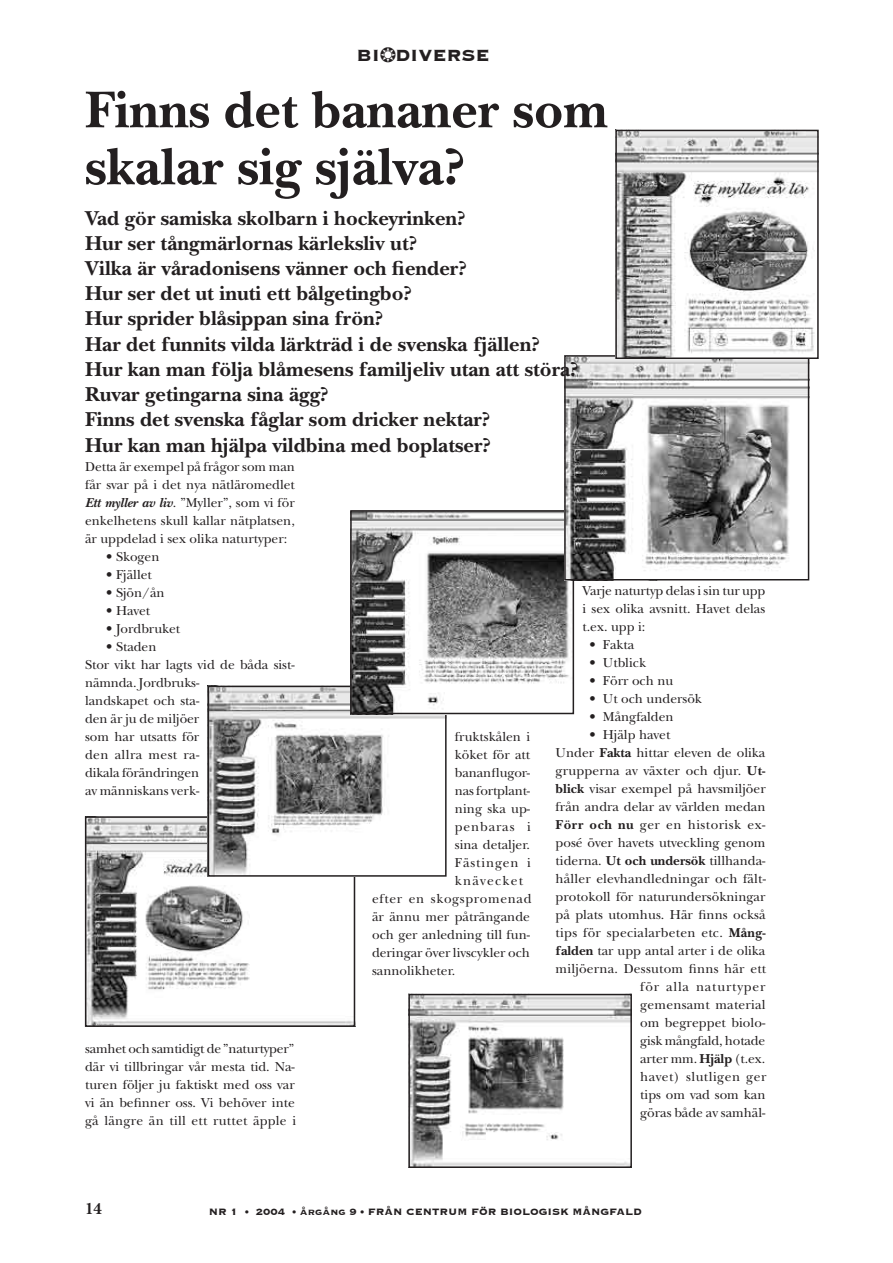
<style>
.page{position:relative;width:893px;height:1263px;background:#fff}
.page>*{position:absolute;margin:0;border:0;box-sizing:border-box;transform-origin:0 0}
.t1{font:700 54px/57px "New Baskerville";color:#231f20}
.t2{font:700 21px/25.2px "New Baskerville";color:#231f20}
.t3{font:700 21px "Copperplate";color:#231f20}
.t4{font:700 16.5px "New Baskerville";color:#231f20}
.t5{font:13.5px/18px "New Baskerville";color:#231f20;text-align:justify}
.t6{font:13.5px "New Baskerville";letter-spacing:.02em;color:#231f20}
.t7{font:13.5px "New Baskerville";letter-spacing:.035em;color:#231f20}
.t8{font:13.5px "New Baskerville";letter-spacing:.05em;color:#231f20}
.t9{font:13.5px "New Baskerville";letter-spacing:.065em;color:#231f20}
.t10{font:13.5px "New Baskerville";letter-spacing:.06em;color:#231f20}
.t11{font:13.5px "New Baskerville";letter-spacing:.09em;color:#231f20}
.t12{font:700 12px "Copperplate";color:#231f20}
.s1{color:#fff}
.s2{font-weight:700;font-style:italic}
.s3{font-weight:700}
</style>
<div class="page">
<img style="left:88px;top:819px;width:264px;height:205px">
<div style="left:85px;top:816px;width:270px;height:211px;border:2px solid #231f20"></div>
<img style="left:211px;top:689px;width:233px;height:185px">
<div style="left:208px;top:686px;width:239px;height:191px;border:2px solid #231f20"></div>
<img style="left:353px;top:513px;width:218px;height:198px">
<div style="left:350px;top:510px;width:224px;height:204px;border:2px solid #231f20"></div>
<img style="left:567px;top:358px;width:239px;height:219px">
<div style="left:564px;top:355px;width:245px;height:225px;border:2px solid #231f20"></div>
<img style="left:618px;top:133px;width:198px;height:223px">
<div style="left:615px;top:130px;width:204px;height:229px;border:2px solid #231f20"></div>
<img style="left:411px;top:997px;width:218px;height:168px">
<div style="left:408px;top:994px;width:224px;height:174px;border:2px solid #231f20"></div>
<h2 class="t3" style="left:357px;top:42px;width:135px">BI❂<span class="s1">O</span>DIVERSE</h2>
<h1 class="t1" style="left:85px;top:82px;width:524px">Finns det bananer som skalar sig själva?</h1>
<p class="t2" style="left:85px;top:205px;width:495px">Vad gör samiska skolbarn i hockeyrinken?<br>Hur ser tångmärlornas kärleksliv ut?<br>Vilka är våradonisens vänner och fiender?<br>Hur ser det ut inuti ett bålgetingbo?<br>Hur sprider blåsippan sina frön?<br>Har det funnits vilda lärkträd i de svenska fjällen?<br>Hur kan man följa blåmesens familjeliv utan att störa?<br>Ruvar getingarna sina ägg?<br>Finns det svenska fåglar som dricker nektar?<br>Hur kan man hjälpa vildbina med boplatser?</p>
<p class="t5" style="left:85px;top:458px;width:211px">Detta är exempel på frågor som man får svar på i det nya nätläromedlet <span class="s2">Ett myller av liv</span>. ”Myller”, som vi för enkelhetens skull kallar nätplatsen, är uppdelad i sex olika naturtyper:</p>
<p class="t5" style="left:106px;top:548px;width:55px">• Skogen</p>
<p class="t5" style="left:106px;top:566px;width:47px">• Fjället</p>
<p class="t5" style="left:106px;top:584px;width:60px">• Sjön/ån</p>
<p class="t5" style="left:106px;top:602px;width:46px">• Havet</p>
<p class="t5" style="left:106px;top:620px;width:75px">• Jordbruket</p>
<p class="t5" style="left:85px;top:638px;width:211px;text-align:left;text-indent:21px">• Staden<br>Stor vikt har lagts vid de båda sist&shy;nämnda. Jordbruks-<br>landskapet och sta-<br>den är ju de miljöer<br>som har utsatts för<br>den allra mest ra-<br>dikala förändringen<br>av människans verk-</p>
<p class="t5" style="left:85px;top:1040px;width:213px;text-align:left">samhet och samtidigt de ”naturtyper” där vi tillbringar vår mesta tid. Na&shy;turen följer ju faktiskt med oss var vi än befinner oss. Vi behöver inte gå längre än till ett ruttet äpple i</p>
<p class="t5" style="left:455px;top:728px;width:77px">fruktskålen i</p>
<p class="t5" style="left:455px;top:746px;width:77px">köket för att</p>
<p class="t5" style="left:455px;top:764px;width:77px">bananflugor-</p>
<p class="t5" style="left:455px;top:782px;width:77px">nas fortplant-</p>
<p class="t5" style="left:455px;top:800px;width:77px">ning ska up-</p>
<p class="t9" style="left:455px;top:819px;width:78px">penbaras i</p>
<p class="t5" style="left:455px;top:836px;width:77px">sina detaljer.</p>
<p class="t9" style="left:455px;top:855px;width:78px">Fästingen i</p>
<p class="t11" style="left:455px;top:873px;width:70px">knävecket</p>
<p class="t8" style="left:372px;top:891px;width:161px">efter en skogspromenad</p>
<p class="t5" style="left:372px;top:908px;width:159px">är ännu mer påträngande</p>
<p class="t5" style="left:372px;top:926px;width:160px">och ger anledning till fun-</p>
<p class="t5" style="left:372px;top:944px;width:159px">deringar över livscykler och</p>
<p class="t5" style="left:372px;top:962px;width:85px">sannolikheter.</p>
<p class="t5" style="left:582px;top:582px;width:185px">Varje naturtyp delas i sin tur upp i sex olika avsnitt. Havet delas t.ex. upp i:</p>
<p class="t5" style="left:590px;top:636px;width:46px">• Fakta</p>
<p class="t5" style="left:590px;top:654px;width:58px">• Utblick</p>
<p class="t5" style="left:590px;top:672px;width:85px">• Förr och nu</p>
<p class="t5" style="left:590px;top:690px;width:114px">• Ut och undersök</p>
<p class="t5" style="left:590px;top:708px;width:85px">• Mångfalden</p>
<p class="t5" style="left:590px;top:726px;width:82px">• Hjälp havet</p>
<p class="t5" style="left:556px;top:744px;width:211px">Under <span class="s3">Fakta</span> hittar eleven de olika</p>
<p class="t5" style="left:556px;top:762px;width:211px">grupperna av växter och djur. <span class="s3">Ut-</span></p>
<p class="t5" style="left:556px;top:780px;width:212px"><span class="s3">blick</span> visar exempel på havsmiljöer</p>
<p class="t5" style="left:556px;top:798px;width:211px">från andra delar av världen medan</p>
<p class="t7" style="left:556px;top:817px;width:211px"><span class="s3">Förr och nu</span> ger en historisk ex-</p>
<p class="t5" style="left:556px;top:834px;width:211px">posé över havets utveckling genom</p>
<p class="t5" style="left:556px;top:852px;width:211px">tiderna. <span class="s3">Ut och undersök</span> tillhanda-</p>
<p class="t5" style="left:556px;top:870px;width:212px">håller elevhandledningar och fält-</p>
<p class="t5" style="left:556px;top:888px;width:211px">protokoll för naturundersökningar</p>
<p class="t5" style="left:556px;top:906px;width:211px">på plats utomhus. Här finns också</p>
<p class="t6" style="left:556px;top:925px;width:212px">tips för specialarbeten etc. <span class="s3">Mång-</span></p>
<p class="t5" style="left:556px;top:942px;width:211px"><span class="s3">falden</span> tar upp antal arter i de olika</p>
<p class="t5" style="left:556px;top:960px;width:212px">miljöerna. Dessutom finns här ett</p>
<p class="t10" style="left:640px;top:979px;width:127px">för alla naturtyper</p>
<p class="t6" style="left:640px;top:997px;width:127px">gemensamt material</p>
<p class="t5" style="left:640px;top:1014px;width:127px">om begreppet biolo-</p>
<p class="t5" style="left:640px;top:1032px;width:126px">gisk mångfald, hotade</p>
<p class="t5" style="left:640px;top:1050px;width:126px">arter mm. <span class="s3">Hjälp</span> (t.ex.</p>
<p class="t7" style="left:640px;top:1069px;width:128px">havet) slutligen ger</p>
<p class="t5" style="left:640px;top:1086px;width:127px">tips om vad som kan</p>
<p class="t5" style="left:640px;top:1104px;width:127px">göras både av samhäl-</p>
<p class="t4" style="left:85px;top:1199px;width:19px">14</p>
<p class="t12" style="left:209px;top:1204px;width:435px">NR 1 • 2004 • årgång 9 • FRÅN CENTRUM FÖR BIOLOGISK MÅNGFALD</p>
</div>
